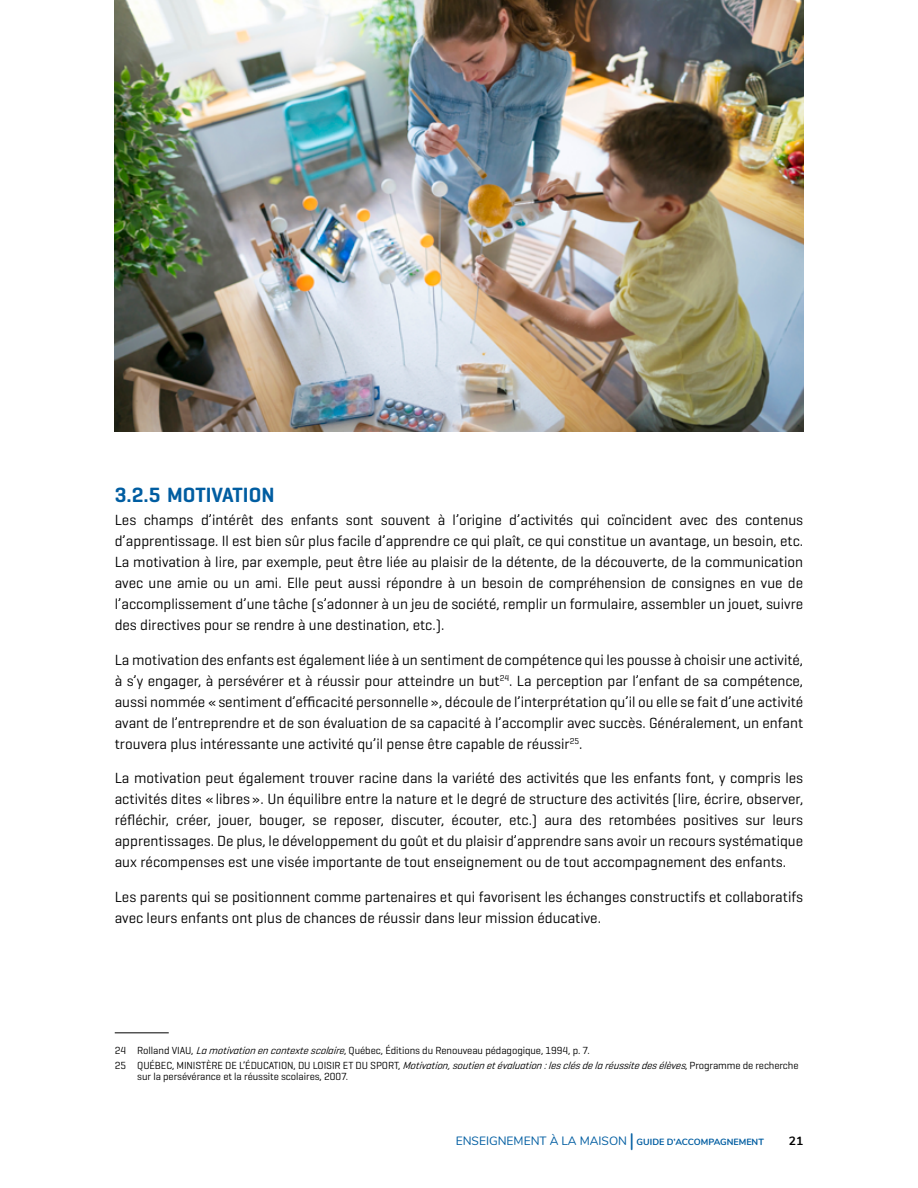
<style>
.page{position:relative;width:918px;height:1188px;background:#fff}
.page>*{position:absolute;margin:0;border:0;box-sizing:border-box;transform-origin:0 0}
.Sous-titre_3{font:600 21px "Geogrotesque";color:#005da1}
.Courant{font:15px/21px "Geogrotesque";color:#000;text-align:justify}
.t1{font:12px "Nunito";color:#005da1}
.t2{font:700 12px "Nunito";color:#000}
.note_de_bas_de_page{font:10.5px/10.5px "Geogrotesque";letter-spacing:-.005em;color:#000}
.t3{font:700 9px "Nunito";color:#005da1}
.s1{font-style:italic}
.s2{font-weight:700;font-size:24px}
</style>
<div class="page">
<hr style="left:115px;top:1032px;width:54px;height:1px;background:#000">
<img style="left:115px;top:0;width:688px;height:432px">
<p class="Sous-titre_3" style="left:115px;top:482px;width:161px">3.2.5 MOTIVATION</p>
<p class="Courant" style="left:115px;top:509px;width:690px">Les champs d’intérêt des enfants sont souvent à l’origine d’activités qui coïncident avec des contenus d’apprentissage. Il est bien sûr plus facile d’apprendre ce qui plaît, ce qui constitue un avantage, un besoin, etc.<br>La motivation à lire, par exemple, peut être liée au plaisir de la détente, de la découverte, de la communication avec une amie ou un ami. Elle peut aussi répondre à un besoin de compréhension de consignes en vue de l’accomplissement d’une tâche (s’adonner à un jeu de société, remplir un formulaire, assembler un jouet, suivre des directives pour se rendre à une destination, etc.).</p>
<p class="Courant" style="left:115px;top:649px;width:690px">La motivation des enfants est également liée à un sentiment de compétence qui les pousse à choisir une activité, à s’y engager, à persévérer et à réussir pour atteindre un but<sup>24</sup>. La perception par l’enfant de sa compétence, aussi nommée «sentiment d’efficacité personnelle», découle de l’interprétation qu’il ou elle se fait d’une activité avant de l’entreprendre et de son évaluation de sa capacité à l’accomplir avec succès. Généralement, un enfant trouvera plus intéressante une activité qu’il pense être capable de réussir<sup>25</sup>.</p>
<p class="Courant" style="left:115px;top:767px;width:690px">La motivation peut également trouver racine dans la variété des activités que les enfants font, y compris les activités dites «libres». Un équilibre entre la nature et le degré de structure des activités (lire, écrire, observer, réfléchir, créer, jouer, bouger, se reposer, discuter, écouter, etc.) aura des retombées positives sur leurs apprentissages. De plus, le développement du goût et du plaisir d’apprendre sans avoir un recours systématique aux récompenses est une visée importante de tout enseignement ou de tout accompagnement des enfants.</p>
<p class="Courant" style="left:115px;top:886px;width:690px">Les parents qui se positionnent comme partenaires et qui favorisent les échanges constructifs et collaboratifs avec leurs enfants ont plus de chances de réussir dans leur mission éducative.</p>
<p class="note_de_bas_de_page" style="left:115px;top:1045px;width:476px">24 Rolland VIAU, <span class="s1">La motivation en contexte scolaire</span>, Québec, Éditions du Renouveau pédagogique, 1994, p. 7.</p>
<p class="note_de_bas_de_page" style="left:137px;top:1060px;width:663px;text-indent:-22px">25 QUÉBEC, MINISTÈRE DE L’ÉDUCATION, DU LOISIR ET DU SPORT, <span class="s1">Motivation,soutien etévaluation :les clés de la réussite des élèves</span>, Programme de recherche sur la persévérance et la réussite scolaires, 2007.</p>
<p class="t1" style="left:456px;top:1132px;width:179px">ENSEIGNEMENT À LA MAISON <span class="s2">I</span></p>
<p class="t3" style="left:637px;top:1135px;width:129px">GUIDE D’ACCOMPAGNEMENT</p>
<p class="t2" style="left:789px;top:1132px;width:16px">21</p>
</div>
